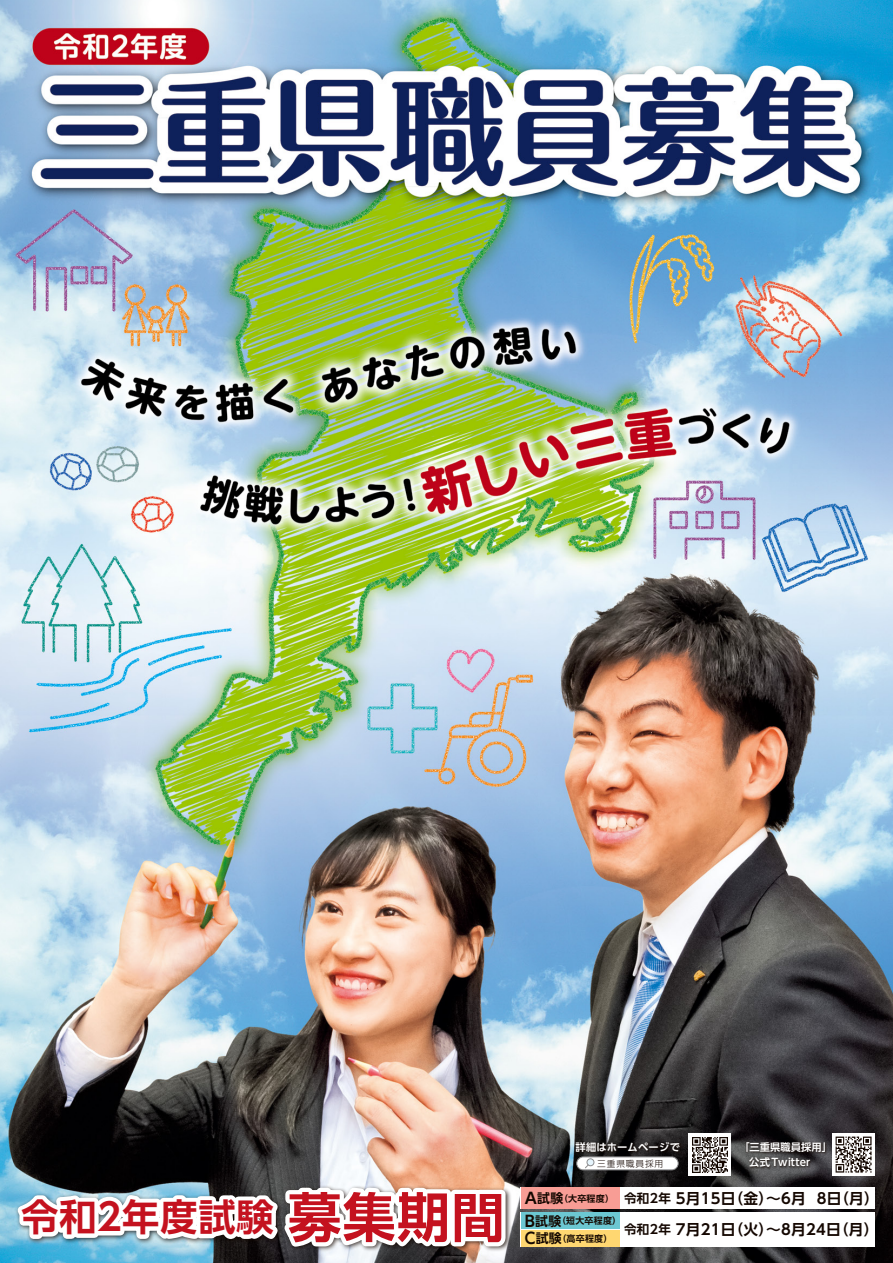
<style>
.page{position:relative;width:893px;height:1263px;background:#fff}
.page>*{position:absolute;margin:0;border:0;box-sizing:border-box;transform-origin:0 0}
.t1{font:700 53.18px "UD Shin Go Pro De";color:#c4121f}
.t2{font:700 37.2px "UD Shin Go Pro De";letter-spacing:.025em;color:#c4121f}
.t3{font:700 14.77px "UD Shin Go Pro De";letter-spacing:.025em;color:#140700}
.t4{font:700 12.83px "UD Shin Go Pro De";color:#140700}
.t5{font:700 12.52px "UD Shin Go Pro De";letter-spacing:.025em;color:#140700}
.t6{font:700 10.27px/14.5px "UD Shin Go Pro De";letter-spacing:.015em;color:#fff}
.t7{font:700 9px "UD Shin Go Pro De";letter-spacing:.025em;color:#140700}
.t8{font:300 8.7px "UD Shin Go Pro";letter-spacing:.105em;color:#140700}
.s1{font-size:15.38px}
</style>
<div class="page">
<img style="left:0;top:0;width:893px;height:1263px">
<svg style="left:10px;top:1172px;width:500px;height:82px"></svg>
<svg style="left:745px;top:1140px;width:83px;height:30px;background:#393535"></svg>
<img style="left:832px;top:1133px;width:43px;height:43px">
<div style="left:688px;top:1133px;width:43px;height:43px;background:#fff"></div>
<img style="left:692px;top:1137px;width:35px;height:35px">
<svg style="left:574px;top:1141px;width:109px;height:14px;background:#1a1615"></svg>
<div style="left:577px;top:1157px;width:101px;height:13px;background:#fff;border-radius:6px"></div>
<div style="left:576px;top:1157px;width:102px;height:13px;border:1px solid #8e8e90;border-radius:6px"></div>
<div style="left:587px;top:1159px;width:7px;height:7px;background:#e6f5fd;border-radius:50%"></div>
<div style="left:587px;top:1158px;width:7px;height:8px;border:1px solid #8e8e90;border-radius:50%"></div>
<svg style="left:584px;top:1164px;width:5px;height:5px"></svg>
<div style="left:521px;top:1188px;width:354px;height:21px;background:#fff"></div>
<div style="left:521px;top:1188px;width:98px;height:21px;background:#f89d95"></div>
<div style="left:521px;top:1212px;width:354px;height:34px;background:#fff"></div>
<div style="left:521px;top:1212px;width:98px;height:17px;background:#6cc7d2"></div>
<div style="left:521px;top:1230px;width:98px;height:16px;background:#ffd771"></div>
<h2 class="t2" style="left:122px;top:1187px;width:153px">年度試験</h2>
<h2 class="t2" style="left:21px;top:1187px;width:77px">令和</h2>
<h2 class="t2" style="left:91px;top:1187px;width:39px">２</h2>
<h1 class="t1" style="left:288px;top:1174px;width:218px">募集期間</h1>
<p class="t6" style="left:575px;top:1140px;width:106px">詳細はホームページで</p>
<p class="t8" style="left:597px;top:1156px;width:68px">三重県職員採用</p>
<p class="t6" style="left:749px;top:1140px;width:84px;text-indent:-10px">「三重県職員採用「公式Twitter</p>
<p class="t4" style="left:525px;top:1188px;width:40px"><span class="s1">A</span>試験</p>
<p class="t7" style="left:559px;top:1191px;width:57px">（大卒程度）</p>
<p class="t4" style="left:525px;top:1210px;width:38px"><span class="s1">B</span>試験</p>
<p class="t7" style="left:557px;top:1213px;width:66px">（短大卒程度(</p>
<p class="t4" style="left:525px;top:1228px;width:38px"><span class="s1">C</span>試験</p>
<p class="t7" style="left:557px;top:1231px;width:57px">（高卒程度(</p>
<p class="t3" style="left:676px;top:1186px;width:132px">5月15 （日金）～6月</p>
<p class="t5" style="left:624px;top:1188px;width:48px">令和2年</p>
<p class="t3" style="left:817px;top:1186px;width:64px">8 （日月(</p>
<p class="t3" style="left:676px;top:1217px;width:204px">7月21 （日火）～8月24 （日月）</p>
<p class="t5" style="left:624px;top:1219px;width:48px">令和2年</p>
</div>
